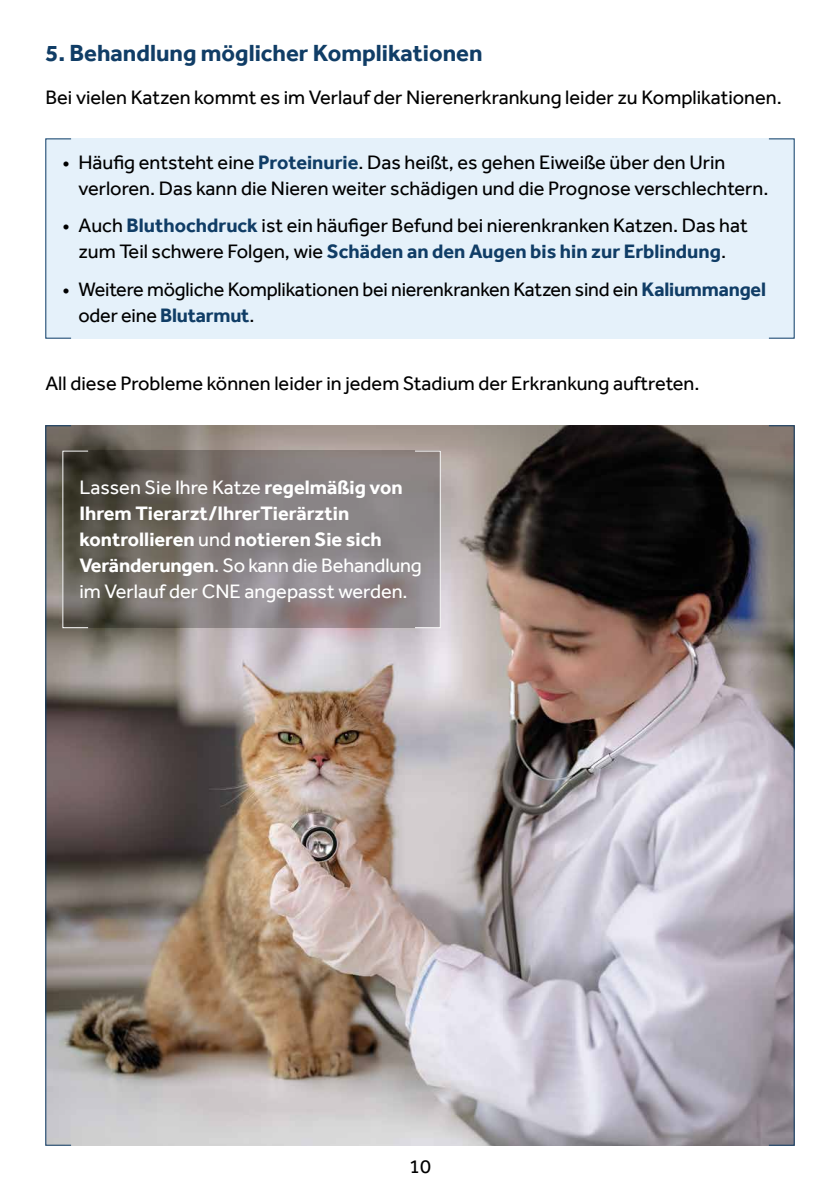
<style>
.page{position:relative;width:840px;height:1191px;background:#fff}
.page>*{position:absolute;margin:0;border:0;box-sizing:border-box;transform-origin:0 0}
.t1{font:700 24px "Effra";color:#103d66}
.t2{font:20px/26px "Effra";color:#000}
.t3{font:700 20px/26px "Effra";color:#fff}
.s1{font-weight:700;color:#103d66}
.s2{font-weight:400}
</style>
<div class="page">
<img style="left:47px;top:425px;width:745px;height:720px">
<div style="left:45px;top:138px;width:749px;height:200px;background:#e5f1fa"></div>
<svg style="left:64px;top:451px;width:374px;height:177px"></svg>
<div style="left:45px;top:425px;width:27px;height:720px;border:1px solid #103d66"></div>
<p class="t1" style="left:45px;top:39px;width:438px">5. Behandlung möglicher Komplikationen</p>
<p class="t2" style="left:45px;top:84px;width:737px">Bei vielen Katzen kommt es im Verlauf der Nierenerkrankung leider zu Komplikationen.</p>
<p class="t2" style="left:78px;top:149px;width:691px;text-indent:-16px">• Häufig entsteht eine <span class="s1">Proteinurie</span>. Das heißt, es gehen Eiweiße über den Urin verloren. Das kann die Nieren weiter schädigen und die Prognose verschlechtern.</p>
<p class="t2" style="left:62px;top:212px;width:686px;text-align:center">• Auch <span class="s1">Bluthochdruck</span> ist ein häufiger Befund bei nierenkranken Katzen. Das hat zum Teil schwere Folgen, wie <span class="s1">Schäden an den Augen bis hin zur Erblindung</span>.</p>
<p class="t2" style="left:78px;top:276px;width:688px;text-indent:-16px">• Weitere mögliche Komplikationen bei nierenkranken Katzen sind ein <span class="s1">Kaliummangel </span>oder eine <span class="s1">Blutarmut</span>.</p>
<p class="t2" style="left:45px;top:370px;width:655px">All diese Probleme können leider in jedem Stadium der Erkrankung auftreten.</p>
<p class="t3" style="left:79px;top:474px;width:343px"><span class="s2">Lassen Sie Ihre Katze</span> regelmäßig von Ihrem Tierarzt/IhrerTierärztin kontrollieren <span class="s2">und</span> notieren Sie sich Veränderungen<span class="s2">. So kann die Behandlung im Verlauf der CNE angepasst werden.</span></p>
<p class="t2" style="left:409px;top:1153px;width:23px">10</p>
</div>
